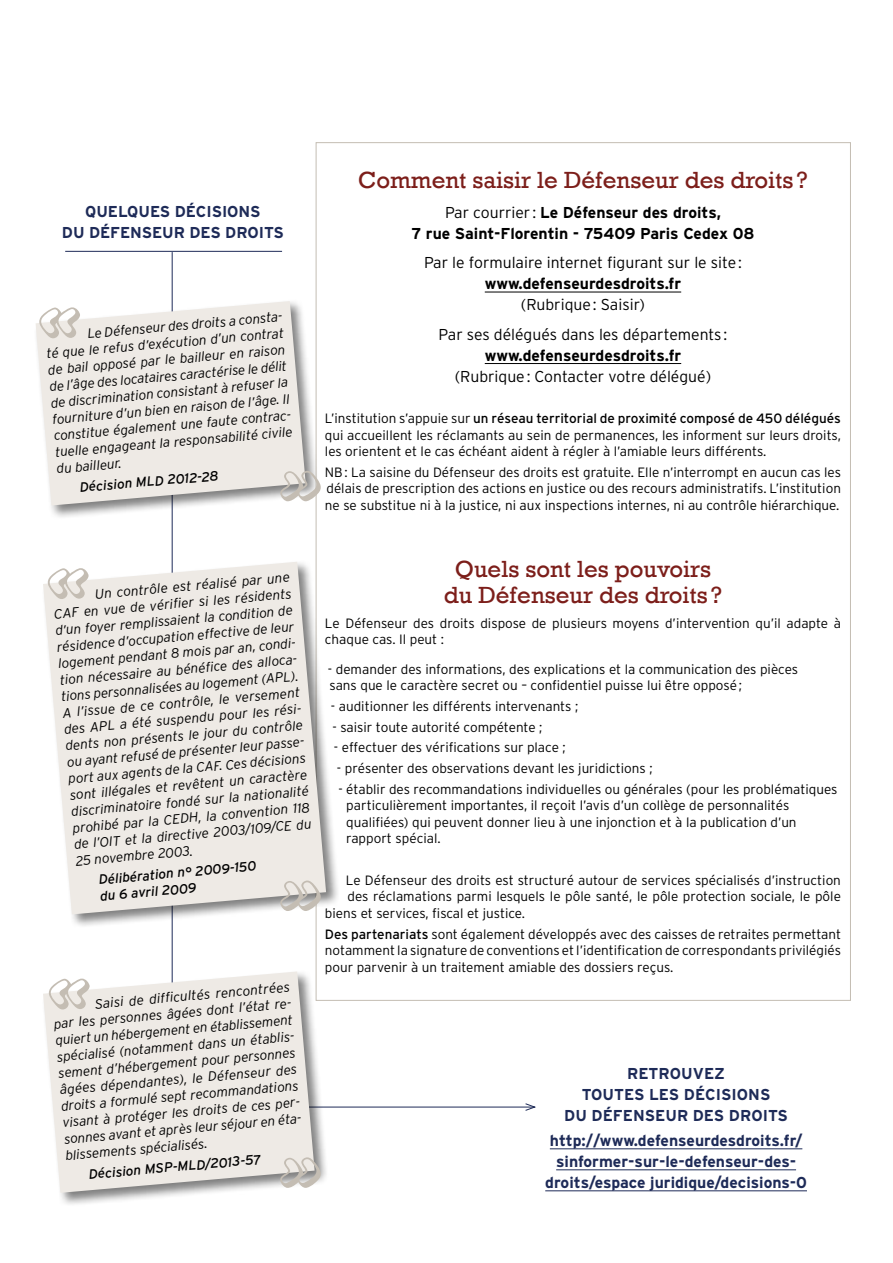
<style>
.page{position:relative;width:893px;height:1263px;background:#fff}
.page>*{position:absolute;margin:0;border:0;box-sizing:border-box;transform-origin:0 0}
.t1{font:137.25px "Banner Plain";color:#c4bdb3}
.t2{font:24px/25.5px "Rockwell";color:#7c1e1a;text-align:center}
.t3{font:700 15.75px/21px "Interstate";color:#1e2b58}
.t4{font:300 15.75px/29.5px "Interstate";color:#000;text-align:center}
.t5{font:700 15.75px/21px "Interstate";color:#000;text-align:center}
.t6{font:300 13.5px/16.5px "Interstate";color:#000;text-align:justify}
.t7{font:italic 300 13.5px/16.5px "Interstate";color:#000}
.t8{font:italic 13.5px/16.5px "Interstate";color:#000}
.s1{font-weight:300}
.s2{font-weight:400}
</style>
<div class="page">
<hr style="left:185px;top:1107px;width:350px;height:1px;background:#1e2b58">
<svg style="left:525px;top:1103px;width:11px;height:8px"></svg>
<hr style="left:172px;top:252px;width:1px;height:854px;background:#1e2b58">
<hr style="left:485px;top:292px;width:196px;height:1px;background:#000">
<hr style="left:485px;top:363px;width:196px;height:1px;background:#000">
<div style="left:34px;top:299px;width:286px;height:221px;background:#000;opacity:.5"></div>
<svg style="left:36px;top:301px;width:270px;height:204px;background:#ebe7e3"></svg>
<div style="left:41px;top:560px;width:299px;height:369px;background:#000;opacity:.5"></div>
<svg style="left:43px;top:562px;width:283px;height:352px;background:#ece8e4"></svg>
<div style="left:41px;top:969px;width:288px;height:237px;background:#000;opacity:.5"></div>
<svg style="left:43px;top:971px;width:272px;height:222px;background:#ebe7e3"></svg>
<hr style="left:550px;top:1148px;width:252px;height:1px;background:#1e2b58">
<hr style="left:556px;top:1169px;width:240px;height:1px;background:#1e2b58">
<hr style="left:545px;top:1190px;width:262px;height:1px;background:#1e2b58">
<hr style="left:65px;top:251px;width:217px;height:1px;background:#1e2b58">
<h2 class="t2" style="left:358px;top:168px;width:451px">Comment saisir le Défenseur des droits ?</h2>
<p class="t5" style="left:411px;top:201px;width:345px"><span class="s1">Par courrier :</span> Le Défenseur des droits,<br>7 rue Saint-Florentin - 75409 Paris Cedex 08</p>
<p class="t4" style="left:424px;top:248px;width:319px">Par le formulaire internet figurant sur le site:</p>
<p class="t5" style="left:485px;top:273px;width:198px">www.defenseurdesdroits.fr</p>
<p class="t4" style="left:439px;top:290px;width:290px">(Rubrique: Saisir)<br>Par ses délégués dans les départements :</p>
<p class="t5" style="left:485px;top:344px;width:198px">www.defenseurdesdroits.fr</p>
<p class="t4" style="left:455px;top:361px;width:258px">(Rubrique: Contacter votre délégué)</p>
<p class="t6" style="left:325px;top:410px;width:518px">L’institution s’appuie sur <span class="s2">un réseau territorial de proximité composé de 450 délégués </span>qui accueillent les réclamants au sein de permanences, les informent sur leurs droits, les orientent et le cas échéant aident à régler à l’amiable leurs différents.</p>
<p class="t6" style="left:325px;top:464px;width:518px">NB: La saisine du Défenseur des droits est gratuite. Elle n’interrompt en aucun cas les délais de prescription des actions en justice ou des recours administratifs. L’institution ne se substitue ni à la justice, ni aux inspections internes, ni au contrôle hiérarchique.</p>
<p class="t3" style="left:85px;top:201px;width:23px">Quelques</p>
<p class="t3" style="left:175px;top:201px;width:30px">décisi</p>
<p class="t3" style="left:227px;top:201px;width:23px">ons</p>
<p class="t3" style="left:62px;top:222px;width:60px">du Défenseur</p>
<p class="t3" style="left:189px;top:222px;width:11px">des</p>
<p class="t3" style="left:225px;top:222px;width:58px">droits</p>
<h1 class="t1" style="left:36px;top:215px;width:50px">«</h1>
<p class="t7" style="left:45px;top:329px;width:242px;text-indent:43px;rotate:-5deg">Le Défenseur des droits a consta&shy;té que le refus d’exécution d’un contrat de bail opposé par le bailleur en raison de l’âge des locataires caractérise le délit de discrimination consistant à refuser la fourniture d’un bien en raison de l’âge. Il constitue également une faute contrac&shy;tuelle engageant la responsabilité civile du bailleur.</p>
<p class="t8" style="left:79px;top:479px;width:141px;rotate:-5deg">Décision MLD 2012-28</p>
<h1 class="t1" style="left:276px;top:378px;width:50px">»</h1>
<h2 class="t2" style="left:444px;top:557px;width:280px">Quels sont les pouvoirs du Défenseur des droits ?</h2>
<p class="t6" style="left:325px;top:615px;width:517px">Le Défenseur des droits dispose de plusieurs moyens d’intervention qu’il adapte à chaque cas. Il peut :</p>
<p class="t6" style="left:328px;top:660px;width:472px">- demander des informations, des explications et la communication des pièces sans que le caractère secret ou – confidentiel puisse lui être opposé;</p>
<p class="t6" style="left:331px;top:698px;width:249px">- auditionner les différents intervenants ;</p>
<p class="t6" style="left:332px;top:718px;width:211px">- saisir toute autorité compétente ;</p>
<p class="t6" style="left:334px;top:739px;width:233px">- effectuer des vérifications sur place ;</p>
<p class="t6" style="left:337px;top:760px;width:317px">- présenter des observations devant les juridictions ;</p>
<p class="t6" style="left:346px;top:781px;width:493px;text-align:left;text-indent:-8px">- établir des recommandations individuelles ou générales (pour les problématiques particulièrement importantes, il reçoit l’avis d’un collège de personnalités qualifiées) qui peuvent donner lieu à une injonction et à la publication d’un rapport spécial.</p>
<p class="t6" style="left:346px;top:872px;width:496px">Le Défenseur des droits est structuré autour de services spécialisés d’instruction</p>
<p class="t6" style="left:347px;top:888px;width:495px">des réclamations parmi lesquels le pôle santé, le pôle protection sociale, le pôle</p>
<p class="t6" style="left:325px;top:905px;width:202px">biens et services, fiscal et justice.</p>
<p class="t6" style="left:325px;top:925px;width:518px"><span class="s2">Des partenariats</span> sont également développés avec des caisses de retraites permettant notamment la signature de conventions et l’identification de correspondants privilégiés pour parvenir à un traitement amiable des dossiers reçus.</p>
<h1 class="t1" style="left:44px;top:475px;width:50px">«</h1>
<p class="t7" style="left:52px;top:589px;width:242px;text-indent:43px;rotate:-5deg">Un contrôle est réalisé par une CAF en vue de vérifi er si les résidents d’un foyer remplissaient la condition de résidence d’occupation effective de leur logement pendant 8 mois par an, condi&shy;tion nécessaire au bénéfi ce des alloca&shy;tions personnalisées au logement (APL).<br>A l’issue de ce contrôle, le versement des APL a été suspendu pour les rési&shy;dents non présents le jour du contrôle ou ayant refusé de présenter leur passe&shy;port aux agents de la CAF. Ces décisions sont illégales et revêtent un caractère discriminatoire fondé sur la nationalité prohibé par la CEDH, la convention 118 de l’OIT et la directive 2003/109/CE du 25 novembre 2003.</p>
<p class="t8" style="left:98px;top:871px;width:160px;rotate:-5deg">Délibération n° 2009-150 du 6 avril 2009</p>
<h1 class="t1" style="left:276px;top:788px;width:50px">»</h1>
<h1 class="t1" style="left:45px;top:886px;width:50px">«</h1>
<p class="t7" style="left:52px;top:999px;width:242px;text-indent:43px;rotate:-5deg">Saisi de diffi cultés rencontrées par les personnes âgées dont l’état re&shy;quiert un hébergement en établissement spécialisé (notamment dans un établis&shy;sement d’hébergement pour personnes âgées dépendantes), le Défenseur des droits a formulé sept recommandations visant à protéger les droits de ces per&shy;sonnes avant et après leur séjour en éta&shy;blissements spécialisés.</p>
<p class="t8" style="left:88px;top:1166px;width:174px;rotate:-5deg">Décision MSP-MLD/2013-57</p>
<h1 class="t1" style="left:276px;top:1064px;width:50px">»</h1>
<p class="t3" style="left:582px;top:1062px;width:145px;text-indent:45px">Retrouvez toutes les</p>
<p class="t3" style="left:684px;top:1083px;width:30px">décisi</p>
<p class="t3" style="left:737px;top:1083px;width:23px">ons</p>
<p class="t3" style="left:564px;top:1104px;width:61px">du Défenseur</p>
<p class="t3" style="left:693px;top:1104px;width:11px">des</p>
<p class="t3" style="left:550px;top:1102px;width:254px;line-height:25.2px;text-indent:179px">droits http://www.defenseurdesdroits.fr/</p>
<p class="t3" style="left:545px;top:1150px;width:263px;text-align:center">sinformer-sur-le-defenseur-des&shy;droits/espace juridique/decisions-0</p>
</div>
